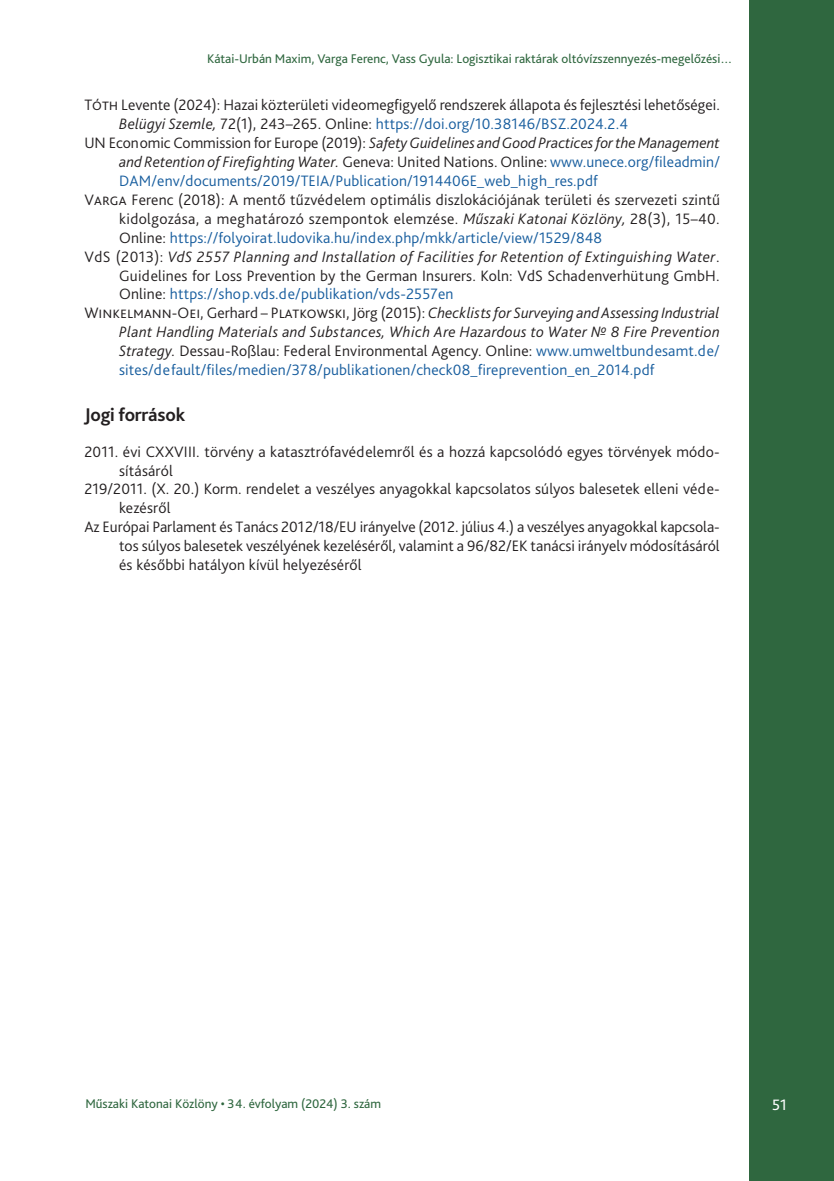
<style>
.page{position:relative;width:834px;height:1181px;background:#fff}
.page>*{position:absolute;margin:0;border:0;box-sizing:border-box;transform-origin:0 0}
.Címsor_2{font:700 19.25px "Bliss Pro";letter-spacing:-.01em;color:#231f20}
.Irodalomjegyzék{font:300 15.75px/18.9px "Bliss Pro";letter-spacing:.01em;color:#231f20}
.Irodalomjegyzék-2{font:italic 300 15.75px/18.9px "Bliss Pro";letter-spacing:.02em;color:#231f20;text-align:justify}
.Irodalomjegyzék-3{font:300 15.75px/18.9px "Bliss Pro";letter-spacing:.01em;color:#175d9e;text-align:justify}
.t1{font:15.75px "Bliss Pro";color:#fff}
.t2{font:13.12px "Bliss Pro";color:#2f673f}
.s1{font-style:italic}
.s2{color:#175d9e}
.s3{color:#231f20}
.s4{font-style:italic;color:#231f20}
.s5{font-style:normal}
.s6{font-style:normal;color:#175d9e}
</style>
<div class="page">
<div style="left:749px;top:0;width:84px;height:1181px;background:#2f673f"></div>
<p class="t2" style="left:207px;top:50px;width:526px">Kátai-Urbán Maxim, Varga Ferenc, Vass Gyula: Logisztikai raktárak oltóvízszennyezés-megelőzési…</p>
<p class="Irodalomjegyzék" style="left:119px;top:95px;width:602px;text-indent:-35px">Tóth Levente (2024): Hazai közterületi videomegfigyelő rendszerek állapota és fejlesztési lehetőségei.<br><span class="s1">Belügyi Szemle,</span> 72(1), 243–265. Online: <span class="s2">https://doi.org/10.38146/BSZ.2024.2.4</span></p>
<p class="Irodalomjegyzék-3" style="left:119px;top:133px;width:602px;text-indent:-35px"><span class="s3">UN Economic Commission for Europe (2019):</span> <span class="s4">Safety Guidelines and Good Practices for the Management and Retention of Firefighting Water.</span> <span class="s3">Geneva: United Nations. Online:</span> www.unece.org/fileadmin/ DAM/env/documents/2019/TEIA/Publication/1914406E_web_high_res.pdf</p>
<p class="Irodalomjegyzék" style="left:119px;top:190px;width:602px;text-align:justify;text-indent:-35px">Varga Ferenc (2018): A mentő tűzvédelem optimális diszlokációjának területi és szervezeti szintű kidolgozása, a meghatározó szempontok elemzése. <span class="s1">Műszaki Katonai Közlöny,</span> 28(3), 15–40.<br>Online: <span class="s2">https://folyoirat.ludovika.hu/index.php/mkk/article/view/1529/848</span></p>
<p class="Irodalomjegyzék" style="left:119px;top:247px;width:602px;text-align:justify;text-indent:-35px">VdS (2013): <span class="s1">VdS 2557 Planning and Installation of Facilities for Retention of Extinguishing Water</span>.<br>Guidelines for Loss Prevention by the German Insurers. Koln: VdS Schadenverhütung GmbH.<br>Online: <span class="s2">https://shop.vds.de/publikation/vds-2557en</span></p>
<p class="Irodalomjegyzék-2" style="left:119px;top:303px;width:602px;text-indent:-35px"><span class="s5">Winkelmann-Oei, Gerhard – Platkowski, Jörg (2015):</span> Checklists for Surveying and Assessing Industrial Plant Handling Materials and Substances, Which Are Hazardous to Water № 8 Fire Prevention Strategy. <span class="s5">Dessau-Roßlau: Federal Environmental Agency. Online:</span> <span class="s6">www.umweltbundesamt.de/ sites/default/files/medien/378/publikationen/check08_fireprevention_en_2014.pdf</span></p>
<p class="Címsor_2" style="left:84px;top:403px;width:102px">Jogi források</p>
<p class="Irodalomjegyzék" style="left:119px;top:441px;width:602px;text-indent:-35px">2011. évi CXXVIII. törvény a katasztrófavédelemről és a hozzá kapcsolódó egyes törvények módo&shy;sításáról</p>
<p class="Irodalomjegyzék" style="left:119px;top:479px;width:602px;text-indent:-35px">219/2011. (X. -20.) Korm. rendelet a veszélyes anyagokkal kapcsolatos súlyos balesetek elleni véde&shy;kezésről</p>
<p class="Irodalomjegyzék" style="left:119px;top:517px;width:602px;text-align:justify;text-indent:-35px">Az Európai Parlament és Tanács 2012/18/EU irányelve (2012. július 4.) a veszélyes anyagokkal kapcsola&shy;tos súlyos balesetek veszélyének kezeléséről, valamint a -96/82/EK tanácsi irányelv módosításáról és későbbi hatályon kívül helyezéséről</p>
<p class="t2" style="left:85px;top:1095px;width:297px">Műszaki Katonai Közlöny • 34. évfolyam (2024) 3. szám</p>
<p class="t1" style="left:772px;top:1095px;width:16px">51</p>
</div>
